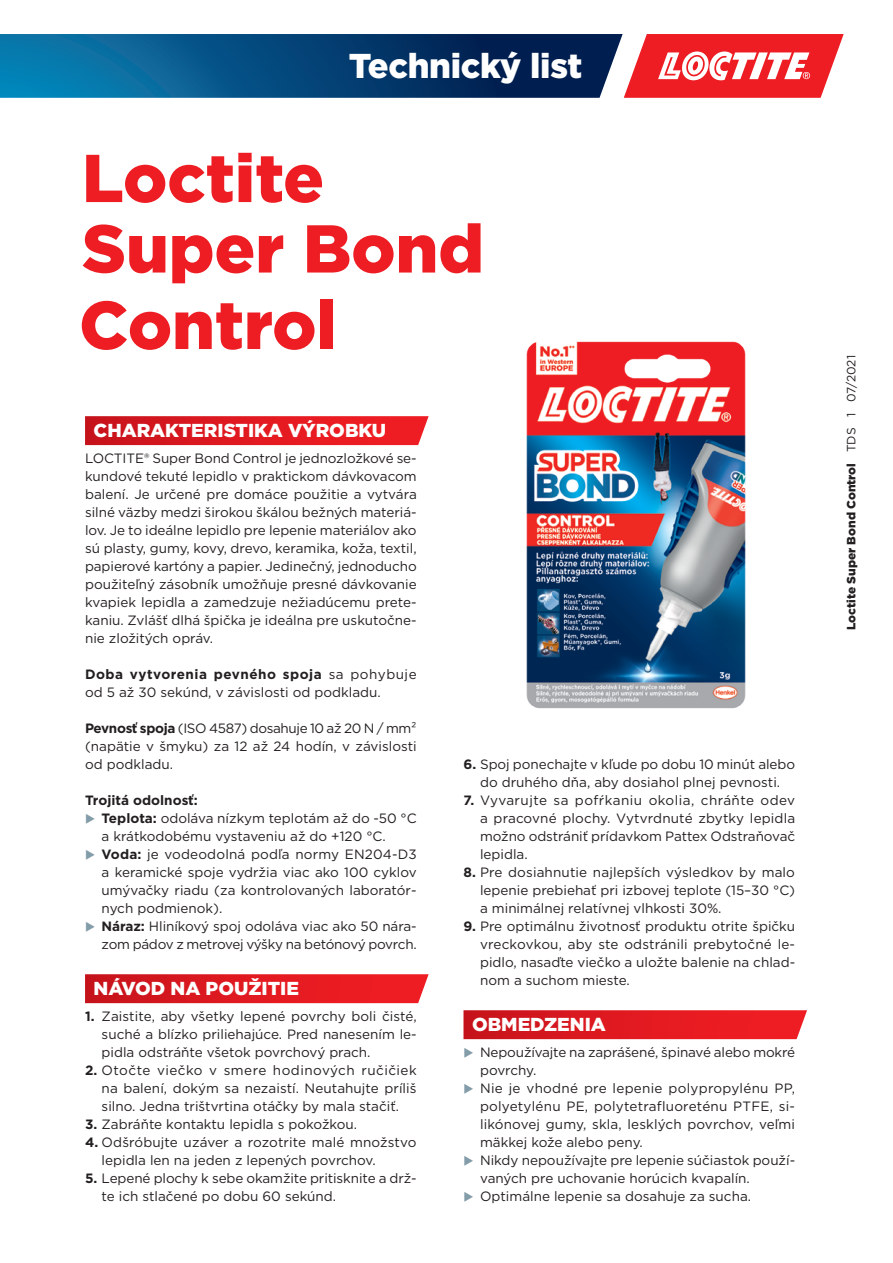
<style>
.page{position:relative;width:893px;height:1263px;background:#fff}
.page>*{position:absolute;margin:0;border:0;box-sizing:border-box;transform-origin:0 0}
.t1{font:900 67.5px/70.5px "Gotham";color:#ee1d23}
.t2{font:900 34.5px "Gotham";letter-spacing:-.01em;color:#fff}
.t3{font:900 18.75px "Gotham";color:#fff}
.t4{font:13.5px/18px "Gotham";color:#231f20;text-align:justify}
.t5{font:13.5px/18px "Gotham";letter-spacing:-.02em;color:#231f20;text-align:right}
.t6{font:700 13.5px "Gotham";color:#231f20}
.t7{font:900 12px "Gotham";color:#231f20}
.s1{font-weight:700}
.s2{color:#839ca9}
.s3{font-weight:400}
</style>
<div class="page">
<svg style="left:85px;top:416px;width:344px;height:29px;background:#df1d24"></svg>
<svg style="left:85px;top:974px;width:344px;height:29px;background:#df1e25"></svg>
<svg style="left:463px;top:1010px;width:344px;height:29px;background:#df1e25"></svg>
<img style="left:526px;top:341px;width:220px;height:368px">
<svg style="left:0;top:34px;width:844px;height:64px;background:#465076"></svg>
<h2 class="t2" style="left:349px;top:42px;width:235px">Technický list</h2>
<h1 class="t1" style="left:82px;top:142px;width:403px">Loctite<br>Super Bond</h1>
<h1 class="t1" style="left:79px;top:289px;width:259px">Control</h1>
<h3 class="t3" style="left:94px;top:418px;width:294px">CHARAKTERISTIKA VÝROBKU</h3>
<p class="t4" style="left:85px;top:449px;width:333px">LOCTITE® Super Bond Control je jednozložkové se&shy;kundové tekuté lepidlo v praktickom dávkovacom balení. Je určené pre domáce použitie a vytvára silné väzby medzi širokou škálou bežných materiá&shy;lov. Je to ideálne lepidlo pre lepenie materiálov ako sú plasty, gumy, kovy, drevo, keramika, koža, textil, papierové kartóny a papier. Jedinečný, jednoducho použiteľný zásobník umožňuje presné dávkovanie kvapiek lepidla a zamedzuje nežiadúcemu prete&shy;kaniu. Zvlášť dlhá špička je ideálna pre uskutočne&shy;nie zložitých opráv.</p>
<p class="t4" style="left:85px;top:665px;width:333px"><span class="s1">Doba vytvorenia pevného spoja</span> sa pohybuje od 5 až 30 sekúnd, v závislosti od podkladu.</p>
<p class="t4" style="left:85px;top:719px;width:333px"><span class="s1">Pevnosť spoja</span> (ISO 4587) dosahuje 10 až 20 N / mm² (napätie v šmyku) za 12 až 24 hodín, v závislosti od podkladu.</p>
<p class="t6" style="left:85px;top:791px;width:114px">Trojitá odolnosť:</p>
<p class="t4" style="left:102px;top:809px;width:317px;text-indent:-17px"><span class="s2">◆</span> <span class="s1">Teplota:</span> odoláva nízkym teplotám až do -50 °C a krátkodobému vystaveniu až do +120 °C.</p>
<p class="t4" style="left:102px;top:845px;width:317px;text-indent:-17px"><span class="s2">◆</span> <span class="s1">Voda:</span> je vodeodolná podľa normy EN204-D3 a keramické spoje vydržia viac ako 100 cyklov umývačky riadu (za kontrolovaných laboratór&shy;nych podmienok).</p>
<p class="t5" style="left:85px;top:917px;width:333px"><span class="s2">◆</span> <span class="s1">Náraz:</span> Hliníkový spoj odoláva viac ako 50 nára&shy;zom pádov z metrovej výšky na betónový povrch.</p>
<h3 class="t3" style="left:94px;top:976px;width:207px">NÁVOD NA POUŽITIE</h3>
<p class="t4" style="left:102px;top:1007px;width:317px;text-indent:-17px"><span class="s1">1.</span> Zaistite, aby všetky lepené povrchy boli čisté, suché a blízko priliehajúce. Pred nanesením le&shy;pidla odstráňte všetok povrchový prach.</p>
<p class="t4" style="left:102px;top:1061px;width:317px;text-indent:-17px"><span class="s1">2.</span> Otočte viečko v smere hodinových ručičiek na balení, dokým sa nezaistí. Neutahujte príliš silno. Jedna trištvrtina otáčky by mala stačiť.</p>
<p class="t4" style="left:85px;top:1115px;width:274px"><span class="s1">3.</span> Zabráňte kontaktu lepidla s pokožkou.</p>
<p class="t4" style="left:102px;top:1133px;width:316px;text-indent:-17px"><span class="s1">4.</span> Odšróbujte uzáver a rozotrite malé množstvo lepidla len na jeden z lepených povrchov.</p>
<p class="t4" style="left:102px;top:1169px;width:316px;text-indent:-17px"><span class="s1">5.</span> Lepené plochy k sebe okamžite pritisknite a drž&shy;te ich stlačené po dobu 60 sekúnd.</p>
<p class="t4" style="left:463px;top:755px;width:333px;text-align:center"><span class="s1">6.</span> Spoj ponechajte v kľude po dobu 10 minút alebo do druhého dňa, aby dosiahol plnej pevnosti.</p>
<p class="t4" style="left:480px;top:791px;width:317px;text-indent:-17px"><span class="s1">7.</span> Vyvarujte sa pofŕkaniu okolia, chráňte odev a pracovné plochy. Vytvrdnuté zbytky lepidla možno odstrániť prídavkom Pattex Odstraňovač lepidla.</p>
<p class="t4" style="left:480px;top:863px;width:317px;text-indent:-17px"><span class="s1">8.</span> Pre dosiahnutie najlepších výsledkov by malo lepenie prebiehať pri izbovej teplote (15–30 °C) a minimálnej relatívnej vlhkosti 30%.</p>
<p class="t4" style="left:480px;top:917px;width:317px;text-indent:-17px"><span class="s1">9.</span> Pre optimálnu životnosť produktu otrite špičku vreckovkou, aby ste odstránili prebytočné le&shy;pidlo, nasaďte viečko a uložte balenie na chlad&shy;nom a suchom mieste.</p>
<h3 class="t3" style="left:472px;top:1012px;width:135px">OBMEDZENIA</h3>
<p class="t4" style="left:480px;top:1043px;width:317px;text-indent:-17px"><span class="s2">◆</span> Nepoužívajte na zaprášené, špinavé alebo mokré povrchy.</p>
<p class="t4" style="left:480px;top:1079px;width:317px;text-indent:-17px"><span class="s2">◆</span> Nie je vhodné pre lepenie polypropylénu PP, polyetylénu PE, polytetrafluoreténu PTFE, si&shy;likónovej gumy, skla, lesklých povrchov, veľmi mäkkej kože alebo peny.</p>
<p class="t4" style="left:480px;top:1151px;width:317px;text-indent:-17px"><span class="s2">◆</span> Nikdy nepoužívajte pre lepenie súčiastok použí&shy;vaných pre uchovanie horúcich kvapalín.</p>
<p class="t4" style="left:463px;top:1187px;width:289px"><span class="s2">◆</span> Optimálne lepenie sa dosahuje za sucha.</p>
<p class="t7" style="left:843px;top:630px;width:277px;rotate:-90deg">Loctite Super Bond Control <span class="s3">TDS 1</span> <span class="s3">07/2021</span></p>
</div>
